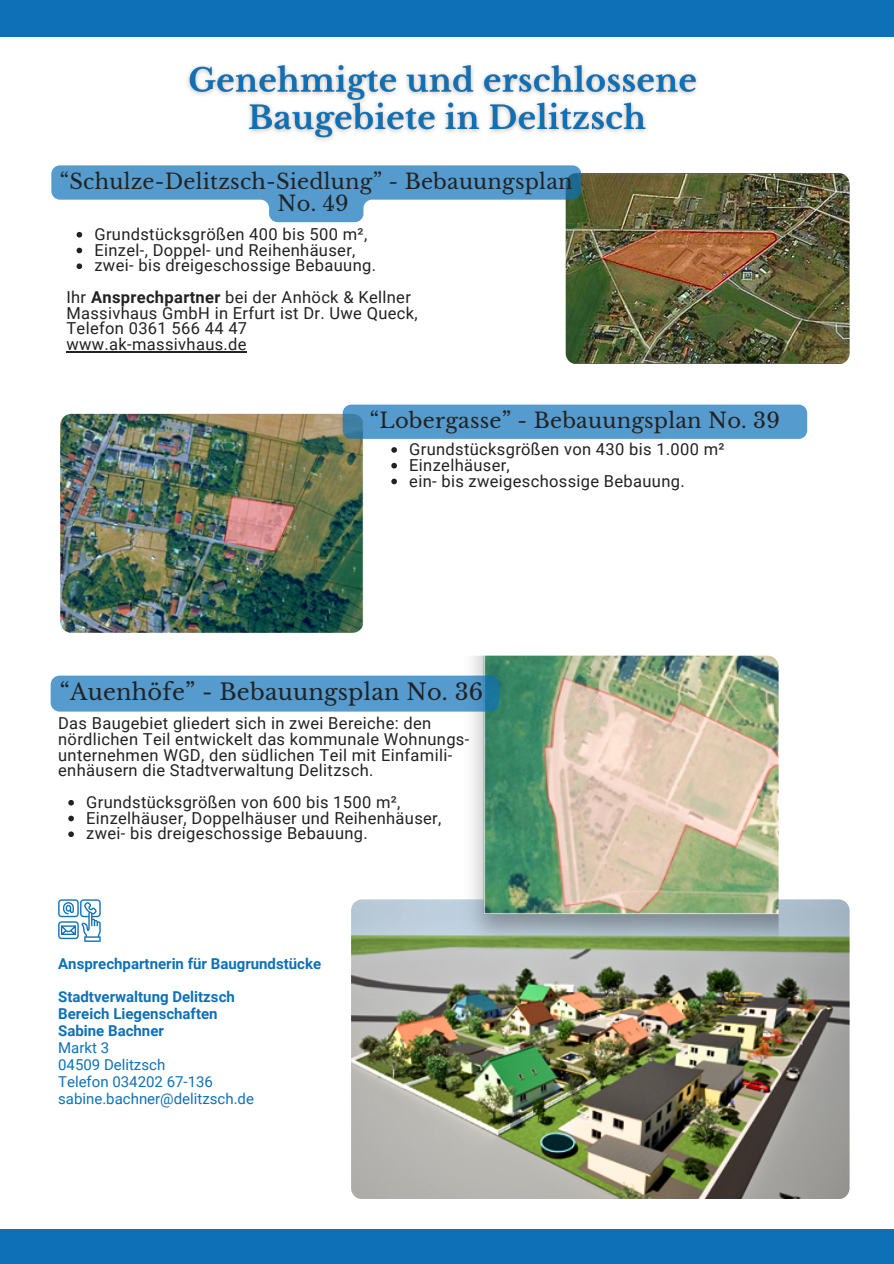
<style>
.page{position:relative;width:894px;height:1264px;background:#fff}
.page>*{position:absolute;margin:0;border:0;box-sizing:border-box;transform-origin:0 0}
.t1{font:22.5px "Libre Baskerville";letter-spacing:.01em;color:#222}
.t2{font:21px/22.5px "Libre Baskerville";letter-spacing:.01em;color:#222;text-align:center}
.t3{font:16.5px/15.8px "Roboto";letter-spacing:.02em;color:#222}
.t4{font:700 15px "Roboto";color:#0e71b8}
.t5{font:15px "Roboto";color:#0e71b8}
.s1{font-weight:700}
</style>
<div class="page">
<div style="left:0;top:1229px;width:893px;height:34px;background:#0e71b8"></div>
<div style="left:0;top:0;width:893px;height:37px;background:#0e71b8"></div>
<img style="left:565px;top:173px;width:284px;height:191px;border-radius:11px">
<img style="left:60px;top:414px;width:303px;height:219px;border-radius:11px">
<img style="left:187px;top:64px;width:511px;height:76px">
<svg style="left:76px;top:232px;width:6px;height:5px"></svg>
<svg style="left:76px;top:248px;width:6px;height:5px"></svg>
<svg style="left:76px;top:263px;width:6px;height:6px"></svg>
<hr style="left:66px;top:351px;width:181px;height:1px;background:#222">
<svg style="left:391px;top:447px;width:6px;height:6px"></svg>
<svg style="left:391px;top:463px;width:6px;height:5px"></svg>
<svg style="left:391px;top:478px;width:6px;height:6px"></svg>
<svg style="left:51px;top:165px;width:530px;height:57px"></svg>
<svg style="left:342px;top:404px;width:465px;height:35px;background:#599ccc"></svg>
<svg style="left:68px;top:800px;width:6px;height:5px"></svg>
<svg style="left:68px;top:815px;width:6px;height:6px"></svg>
<svg style="left:68px;top:831px;width:6px;height:6px"></svg>
<img style="left:351px;top:899px;width:498px;height:299px;border-radius:11px">
<img style="left:438px;top:655px;width:340px;height:301px;border-radius:11px">
<div style="left:51px;top:675px;width:448px;height:36px;background:#569bcd;border-radius:9px"></div>
<svg style="left:58px;top:899px;width:43px;height:42px"></svg>
<h2 class="t2" style="left:60px;top:170px;width:514px">“Schulze-Delitzsch-Siedlung” - Bebauungsplan<br>No. 49</h2>
<p class="t3" style="left:94px;top:226px;width:274px">Grundstücksgrößen 400 bis 500 m²,</p>
<h2 class="t3" style="left:94px;top:242px;width:262px">Einzel-, Doppel- und Reihenhäuser,</h2>
<p class="t3" style="left:94px;top:258px;width:283px">zwei- bis dreigeschossige Bebauung.</p>
<p class="t3" style="left:66px;top:289px;width:353px">Ihr <span class="s1">Ansprechpartner</span> bei der Anhöck &amp; Kellner<br>Massivhaus GmbH in Erfurt ist Dr. Uwe Queck,<br>Telefon 0361 566 44 47</p>
<p class="t3" style="left:66px;top:336px;width:182px">www.ak-massivhaus.de</p>
<p class="t2" style="left:370px;top:409px;width:411px">“Lobergasse” - Bebauungsplan No. 39</p>
<p class="t3" style="left:409px;top:441px;width:317px">Grundstücksgrößen von 430 bis 1.000 m²</p>
<p class="t3" style="left:409px;top:457px;width:102px">Einzelhäuser,</p>
<p class="t3" style="left:409px;top:473px;width:277px">ein- bis zweigeschossige Bebauung.</p>
<h2 class="t1" style="left:60px;top:678px;width:425px">“Auenhöfe” - Bebauungsplan No. 36</h2>
<p class="t3" style="left:58px;top:715px;width:412px">Das Baugebiet gliedert sich in zwei Bereiche: den nördlichen Teil entwickelt das kommunale Wohnungs&shy;unternehmen WGD, den südlichen Teil mit Einfamili&shy;enhäusern die Stadtverwaltung Delitzsch.</p>
<p class="t3" style="left:86px;top:794px;width:316px">Grundstücksgrößen von 600 bis 1500 m²,</p>
<p class="t3" style="left:86px;top:810px;width:356px">Einzelhäuser, Doppelhäuser und Reihenhäuser,</p>
<p class="t3" style="left:86px;top:825px;width:283px">zwei- bis dreigeschossige Bebauung.</p>
<p class="t4" style="left:58px;top:954px;width:264px">Ansprechpartnerin für Baugrundstücke</p>
<p class="t4" style="left:58px;top:988px;width:178px">Stadtverwaltung Delitzsch</p>
<p class="t4" style="left:58px;top:1005px;width:161px">Bereich Liegenschaften</p>
<p class="t4" style="left:58px;top:1022px;width:107px">Sabine Bachner</p>
<p class="t5" style="left:58px;top:1039px;width:52px">Markt 3</p>
<p class="t5" style="left:58px;top:1055px;width:109px">04509 Delitzsch</p>
<h3 class="t5" style="left:58px;top:1072px;width:156px">Telefon 034202 67-136</h3>
<p class="t5" style="left:58px;top:1089px;width:197px">sabine.bachner@delitzsch.de</p>
</div>
